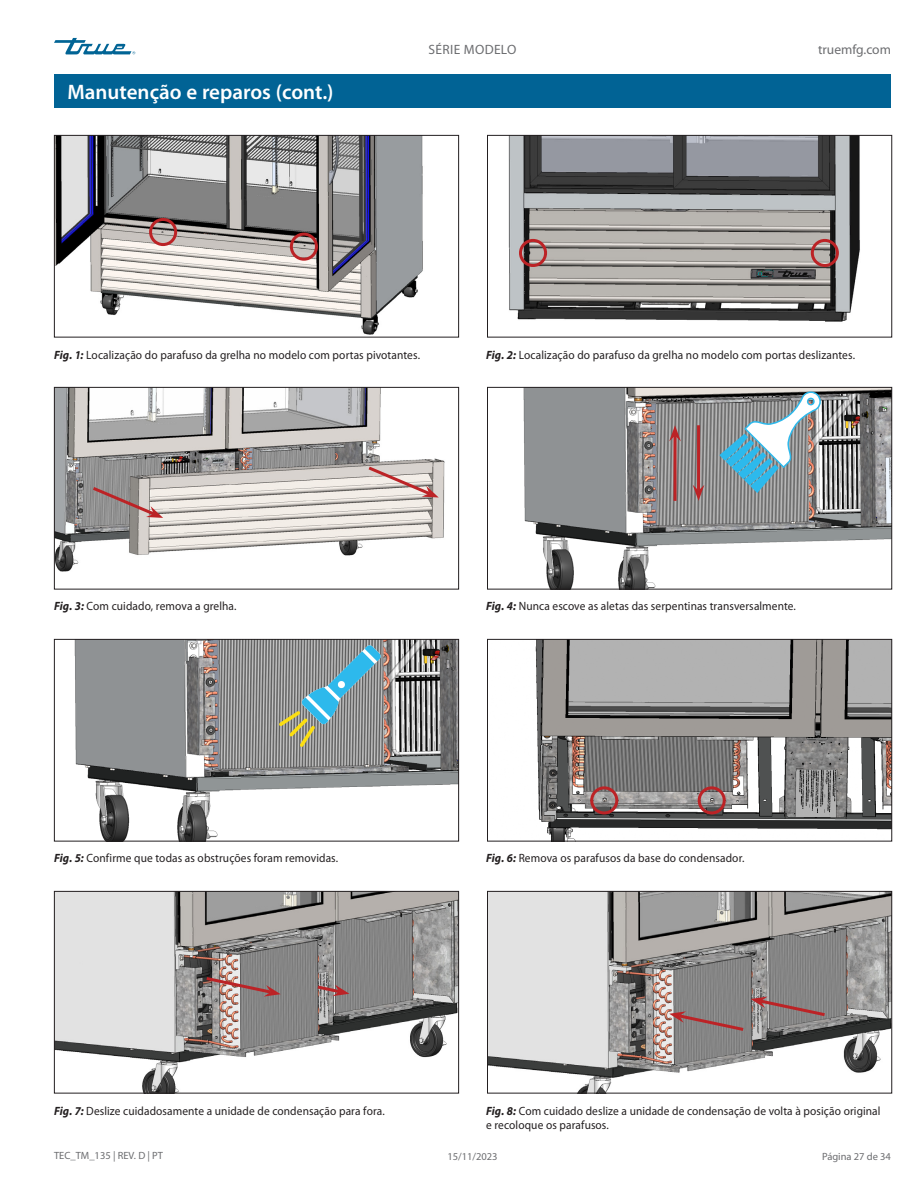
<style>
.page{position:relative;width:918px;height:1188px;background:#fff}
.page>*{position:absolute;margin:0;border:0;box-sizing:border-box;transform-origin:0 0}
.Title_bar_Page_header{font:600 21px "Myriad Pro";color:#fff}
.t1{font:13.5px "Myriad Pro";letter-spacing:.025em;color:#6c6d70}
.t2{font:13.5px "Myriad Pro";color:#6c6d70}
.Caption_FIG_Regular{font:12px/13.5px "Myriad Pro";letter-spacing:.01em;color:#231f20;scale:.95 1}
.t3{font:10.5px "Myriad Pro";color:#6c6d70}
.s1{font-weight:700;font-style:italic}
</style>
<div class="page">
<svg style="left:54px;top:38px;width:81px;height:16px"></svg>
<img style="left:56px;top:137px;width:367px;height:198px">
<div style="left:54px;top:135px;width:405px;height:203px;border:1px solid #231f20"></div>
<img style="left:56px;top:389px;width:389px;height:183px">
<div style="left:54px;top:387px;width:405px;height:203px;border:1px solid #231f20"></div>
<img style="left:74px;top:641px;width:383px;height:199px">
<div style="left:54px;top:639px;width:405px;height:203px;border:1px solid #231f20"></div>
<img style="left:56px;top:893px;width:401px;height:199px">
<div style="left:54px;top:891px;width:405px;height:203px;border:1px solid #231f20"></div>
<div style="left:54px;top:74px;width:837px;height:34px;background:#016395"></div>
<svg style="left:203px;top:975px;width:78px;height:22px;background:#9d807e"></svg>
<svg style="left:314px;top:983px;width:35px;height:13px"></svg>
<svg style="left:90px;top:484px;width:73px;height:34px;background:#a89795"></svg>
<svg style="left:365px;top:464px;width:74px;height:34px;background:#d4c1bc"></svg>
<div style="left:149px;top:218px;width:28px;height:28px;border:3px solid #bc2326;border-radius:50%"></div>
<div style="left:290px;top:233px;width:28px;height:28px;border:3px solid #bc2326;border-radius:50%"></div>
<img style="left:508px;top:137px;width:352px;height:185px">
<div style="left:487px;top:135px;width:405px;height:203px;border:1px solid #231f20"></div>
<img style="left:523px;top:389px;width:367px;height:199px">
<div style="left:487px;top:387px;width:405px;height:203px;border:1px solid #231f20"></div>
<img style="left:535px;top:641px;width:355px;height:199px">
<div style="left:487px;top:639px;width:405px;height:203px;border:1px solid #231f20"></div>
<img style="left:489px;top:893px;width:401px;height:199px">
<div style="left:487px;top:891px;width:405px;height:203px;border:1px solid #231f20"></div>
<svg style="left:719px;top:391px;width:103px;height:102px"></svg>
<hr style="left:674px;top:436px;width:3px;height:65px;background:#bc2326">
<svg style="left:669px;top:425px;width:12px;height:16px"></svg>
<hr style="left:697px;top:425px;width:3px;height:65px;background:#bc2326">
<svg style="left:693px;top:485px;width:11px;height:16px"></svg>
<div style="left:590px;top:786px;width:28px;height:28px;border:3px solid #bc2326;border-radius:50%"></div>
<div style="left:698px;top:786px;width:28px;height:28px;border:3px solid #bc2326;border-radius:50%"></div>
<svg style="left:669px;top:997px;width:159px;height:36px;background:#8c7e7e"></svg>
<div style="left:519px;top:239px;width:28px;height:28px;border:3px solid #bc2326;border-radius:50%"></div>
<div style="left:811px;top:239px;width:28px;height:28px;border:3px solid #bc2326;border-radius:50%"></div>
<svg style="left:279px;top:645px;width:102px;height:102px;background:#869b9f"></svg>
<p class="Title_bar_Page_header" style="left:68px;top:80px;width:268px">Manutenção e reparos (cont.)</p>
<p class="t1" style="left:429px;top:42px;width:89px">SÉRIE MODELO</p>
<p class="t2" style="left:818px;top:42px;width:74px">truemfg.com</p>
<p class="Caption_FIG_Regular" style="left:54px;top:348px;width:387px"><span class="s1">Fig. 1:</span> Localização do parafuso da grelha no modelo com portas pivotantes.</p>
<p class="Caption_FIG_Regular" style="left:486px;top:348px;width:390px"><span class="s1">Fig. 2:</span> Localização do parafuso da grelha no modelo com portas deslizantes.</p>
<p class="Caption_FIG_Regular" style="left:54px;top:599px;width:194px"><span class="s1">Fig. 3:</span> Com cuidado, remova a grelha.</p>
<p class="Caption_FIG_Regular" style="left:486px;top:599px;width:328px"><span class="s1">Fig. 4:</span> Nunca escove as aletas das serpentinas transversalmente.</p>
<p class="Caption_FIG_Regular" style="left:54px;top:851px;width:301px"><span class="s1">Fig. 5:</span> Confirme que todas as obstruções foram removidas.</p>
<p class="Caption_FIG_Regular" style="left:486px;top:851px;width:274px"><span class="s1">Fig. 6:</span> Remova os parafusos da base do condensador.</p>
<p class="Caption_FIG_Regular" style="left:54px;top:1104px;width:350px"><span class="s1">Fig. 7:</span> Deslize cuidadosamente a unidade de condensação para fora.</p>
<p class="t3" style="left:54px;top:1149px;width:111px">TEC_TM_135 | REV. D | PT</p>
<p class="Caption_FIG_Regular" style="left:486px;top:1104px;width:417px"><span class="s1">Fig. 8:</span> Com cuidado deslize a unidade de condensação de volta à posição original e recoloque os parafusos.</p>
<p class="t3" style="left:447px;top:1150px;width:52px">15/11/2023</p>
<p class="t3" style="left:822px;top:1150px;width:70px">Página 27 de 34</p>
</div>
